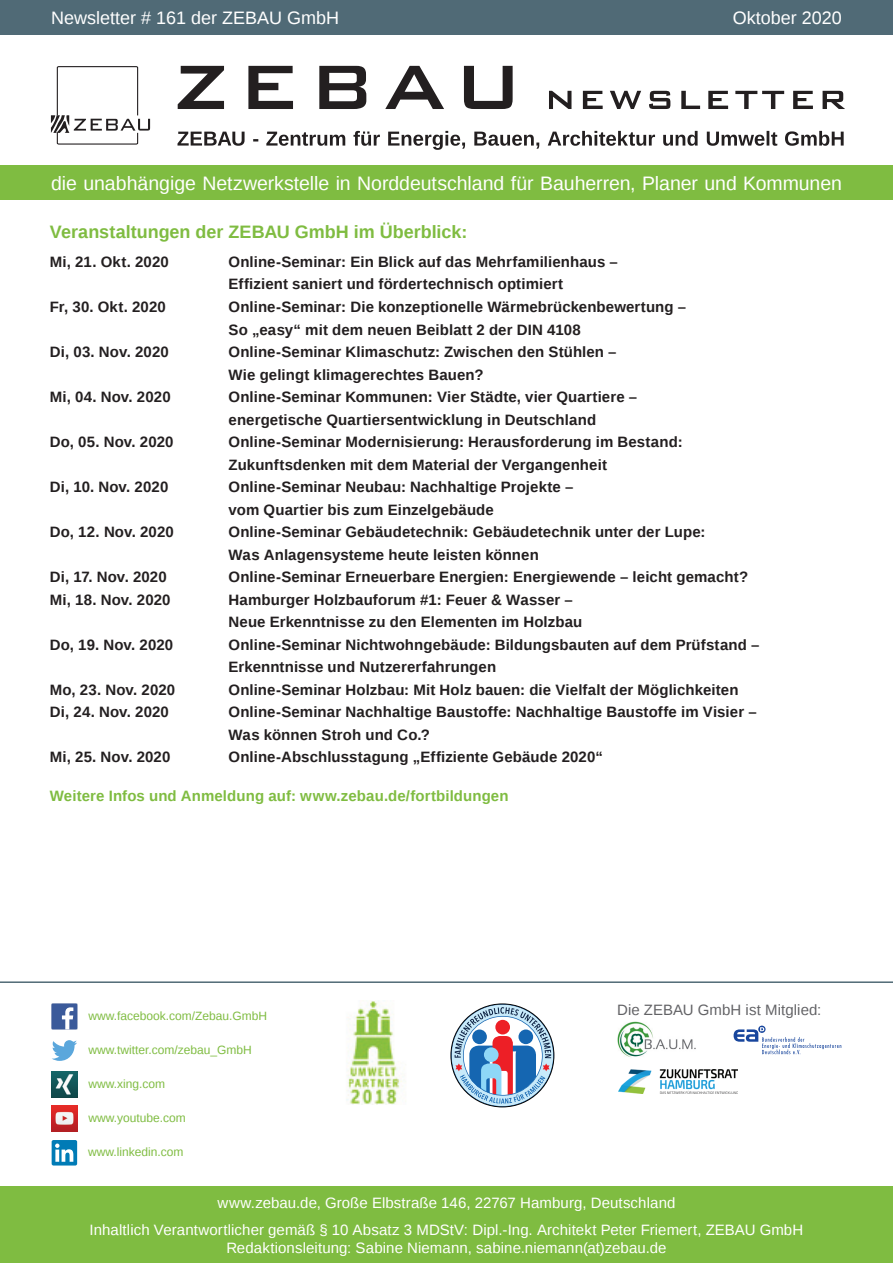
<style>
.page{position:relative;width:893px;height:1263px;background:#fff}
.page>*{position:absolute;margin:0;border:0;box-sizing:border-box;transform-origin:0 0}
.t1{font:19.5px "Liberation Sans";letter-spacing:-.005em;color:#fff}
.t2{font:700 18px "Liberation Sans";color:#7fbc41}
.t3{font:18px "Liberation Sans";color:#fff}
.t4{font:700 15px/22.5px "Liberation Sans";letter-spacing:.005em;color:#231f20}
.t5{font:15px/27px "Liberation Sans";letter-spacing:.005em;color:#fff;text-align:center}
.t6{font:700 15px "Liberation Sans";letter-spacing:.01em;color:#7fbc41}
.t7{font:15px "Liberation Sans";letter-spacing:.005em;color:#636366}
.t8{font:12px "Liberation Sans";color:#7fbc41}
</style>
<div class="page">
<div style="left:0;top:0;width:893px;height:34px;background:#506a76"></div>
<div style="left:0;top:166px;width:893px;height:34px;background:#7fbc41"></div>
<svg style="left:178px;top:66px;width:667px;height:43px"></svg>
<svg style="left:177px;top:131px;width:667px;height:19px"></svg>
<svg style="left:51px;top:66px;width:99px;height:79px"></svg>
<hr style="left:0;top:981px;width:893px;height:2px;background:#506a76">
<div style="left:0;top:1186px;width:893px;height:77px;background:#7fbc41"></div>
<img style="left:617px;top:1021px;width:79px;height:36px">
<svg style="left:734px;top:1027px;width:107px;height:27px"></svg>
<div style="left:52px;top:1140px;width:25px;height:25px;background:#007bb6;border-radius:2px"></div>
<svg style="left:55px;top:1143px;width:18px;height:19px"></svg>
<img style="left:52px;top:1106px;width:25px;height:25px">
<img style="left:52px;top:1072px;width:25px;height:25px">
<svg style="left:52px;top:1040px;width:25px;height:21px"></svg>
<div style="left:52px;top:1004px;width:25px;height:25px;background:#3b5a9a"></div>
<svg style="left:62px;top:1007px;width:11px;height:22px"></svg>
<img style="left:618px;top:1070px;width:120px;height:23px">
<svg style="left:451px;top:1004px;width:103px;height:103px"></svg>
<img style="left:346px;top:1001px;width:57px;height:103px">
<p class="t3" style="left:51px;top:7px;width:290px">Newsletter # 161 der ZEBAU GmbH</p>
<p class="t3" style="left:733px;top:7px;width:111px">Oktober 2020</p>
<h1 class="t1" style="left:51px;top:172px;width:792px">die unabhängige Netzwerkstelle in Norddeutschland für Bauherren, Planer und Kommunen</h1>
<p class="t2" style="left:50px;top:220px;width:419px">Veranstaltungen der ZEBAU GmbH im Überblick:</p>
<p class="t4" style="left:50px;top:250px;width:120px">Mi, 21. Okt. 2020</p>
<p class="t4" style="left:229px;top:250px;width:391px">Online-Seminar: Ein Blick auf das Mehrfamilienhaus –<br>Effizient saniert und fördertechnisch optimiert</p>
<p class="t4" style="left:50px;top:295px;width:117px">Fr, 30. Okt. 2020</p>
<p class="t4" style="left:229px;top:295px;width:459px">Online-Seminar: Die konzeptionelle Wärmebrückenbewertung –<br>So „easy“ mit dem neuen Beiblatt 2 der DIN 4108</p>
<p class="t4" style="left:50px;top:340px;width:120px">Di, 03. Nov. 2020</p>
<p class="t4" style="left:229px;top:340px;width:390px">Online-Seminar Klimaschutz: Zwischen den Stühlen –<br>Wie gelingt klimagerechtes Bauen?</p>
<p class="t4" style="left:50px;top:385px;width:122px">Mi, 04. Nov. 2020</p>
<p class="t4" style="left:229px;top:385px;width:410px">Online-Seminar Kommunen: Vier Städte, vier Quartiere – energetische Quartiersentwicklung in Deutschland</p>
<p class="t4" style="left:50px;top:430px;width:125px">Do, 05. Nov. 2020</p>
<p class="t4" style="left:229px;top:430px;width:456px">Online-Seminar Modernisierung: Herausforderung im Bestand:<br>Zukunftsdenken mit dem Material der Vergangenheit</p>
<p class="t4" style="left:50px;top:475px;width:120px">Di, 10. Nov. 2020</p>
<p class="t4" style="left:229px;top:475px;width:346px">Online-Seminar Neubau: Nachhaltige Projekte – vom Quartier bis zum Einzelgebäude</p>
<p class="t4" style="left:50px;top:520px;width:125px">Do, 12. Nov. 2020</p>
<p class="t4" style="left:229px;top:520px;width:478px">Online-Seminar Gebäudetechnik: Gebäudetechnik unter der Lupe:<br>Was Anlagensysteme heute leisten können</p>
<p class="t4" style="left:50px;top:565px;width:118px">Di, 17. Nov. 2020</p>
<p class="t4" style="left:229px;top:565px;width:521px">Online-Seminar Erneuerbare Energien: Energiewende – leicht gemacht?</p>
<p class="t4" style="left:50px;top:588px;width:122px">Mi, 18. Nov. 2020</p>
<p class="t4" style="left:229px;top:588px;width:355px">Hamburger Holzbauforum #1: Feuer &amp; Wasser –<br>Neue Erkenntnisse zu den Elementen im Holzbau</p>
<p class="t4" style="left:50px;top:633px;width:125px">Do, 19. Nov. 2020</p>
<p class="t4" style="left:229px;top:633px;width:532px">Online-Seminar Nichtwohngebäude: Bildungsbauten auf dem Prüfstand –<br>Erkenntnisse und Nutzererfahrungen</p>
<p class="t4" style="left:50px;top:678px;width:127px">Mo, 23. Nov. 2020</p>
<p class="t4" style="left:229px;top:678px;width:511px">Online-Seminar Holzbau: Mit Holz bauen: die Vielfalt der Möglichkeiten</p>
<p class="t4" style="left:50px;top:700px;width:120px">Di, 24. Nov. 2020</p>
<p class="t4" style="left:229px;top:700px;width:530px">Online-Seminar Nachhaltige Baustoffe: Nachhaltige Baustoffe im Visier –<br>Was können Stroh und Co.?</p>
<p class="t4" style="left:50px;top:745px;width:122px">Mi, 25. Nov. 2020</p>
<p class="t4" style="left:229px;top:745px;width:376px">Online-Abschlusstagung „Effiziente Gebäude 2020“</p>
<p class="t6" style="left:50px;top:785px;width:460px">Weitere Infos und Anmeldung auf: www.zebau.de/fortbildungen</p>
<p class="t8" style="left:88px;top:1009px;width:180px">www.facebook.com/Zebau.GmbH</p>
<p class="t8" style="left:88px;top:1043px;width:165px">www.twitter.com/zebau_GmbH</p>
<p class="t8" style="left:88px;top:1077px;width:78px">www.xing.com</p>
<p class="t8" style="left:88px;top:1111px;width:99px">www.youtube.com</p>
<p class="t8" style="left:88px;top:1145px;width:97px">www.linkedin.com</p>
<p class="t7" style="left:617px;top:1001px;width:206px">Die ZEBAU GmbH ist Mitglied:</p>
<p class="t5" style="left:90px;top:1189px;width:715px">www.zebau.de, Große Elbstraße 146, 22767 Hamburg, Deutschland<br>Inhaltlich Verantwortlicher gemäß § 10 Absatz 3 MDStV: Dipl.-Ing. Architekt Peter Friemert, ZEBAU GmbH</p>
<p class="t5" style="left:226px;top:1234px;width:442px">Redaktionsleitung: Sabine Niemann, sabine.niemann(at)zebau.de</p>
</div>
